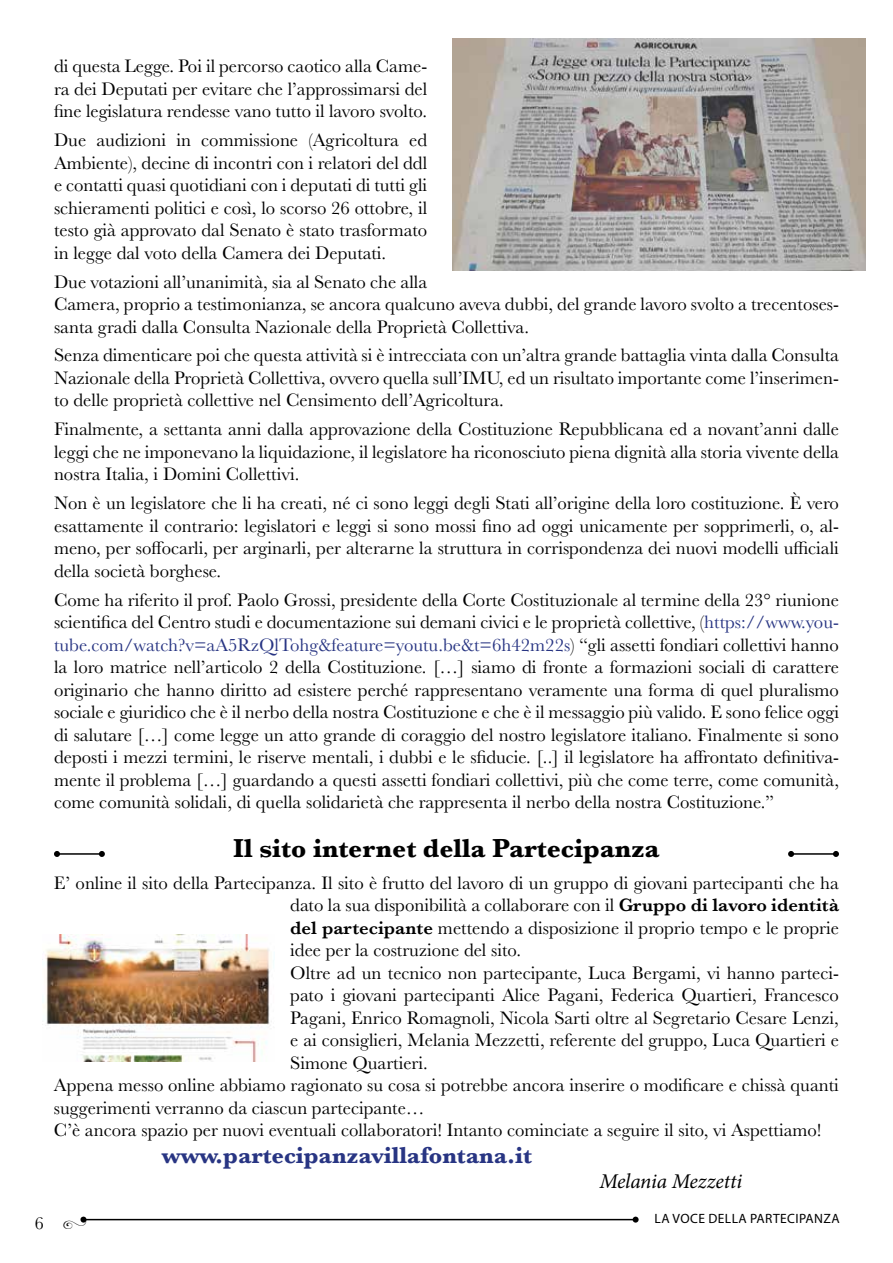
<style>
.page{position:relative;width:893px;height:1263px;background:#fff}
.page>*{position:absolute;margin:0;border:0;box-sizing:border-box;transform-origin:0 0}
.t1{font:700 27px "Baskerville";color:#000}
.t2{font:700 24px "Baskerville";color:#283583}
.t3{font:italic 21px "Minion Pro";letter-spacing:-.005em;color:#000}
.t4{font:18.75px/22.5px "Baskerville";color:#000;text-align:justify}
.t5{font:18px "Baskerville";color:#000}
.t6{font:16.5px "Nymphette";color:#000}
.t7{font:13.5px "Myriad Pro";letter-spacing:.03em;color:#000}
.s1{color:#283583}
.s2{font-weight:600}
</style>
<div class="page">
<hr style="left:83px;top:1219px;width:553px;height:1px;background:#000">
<svg style="left:80px;top:1216px;width:6px;height:6px"></svg>
<svg style="left:633px;top:1216px;width:6px;height:6px"></svg>
<hr style="left:791px;top:853px;width:45px;height:2px;background:#000">
<svg style="left:788px;top:851px;width:6px;height:6px"></svg>
<svg style="left:833px;top:851px;width:6px;height:6px"></svg>
<hr style="left:57px;top:853px;width:45px;height:2px;background:#000">
<svg style="left:54px;top:851px;width:6px;height:6px"></svg>
<svg style="left:99px;top:851px;width:6px;height:6px"></svg>
<img style="left:44px;top:934px;width:230px;height:127px">
<img style="left:453px;top:38px;width:413px;height:233px">
<p class="t5" style="left:35px;top:1212px;width:10px">6</p>
<p class="t4" style="left:54px;top:55px;width:375px">di questa Legge. Poi il percorso caotico alla Came&shy;ra dei Deputati per evitare che l’approssimarsi del fine legislatura rendesse vano tutto il lavoro svolto.</p>
<p class="t4" style="left:54px;top:129px;width:375px">Due audizioni in commissione (Agricoltura ed Ambiente), decine di incontri con i relatori del ddl e contatti quasi quotidiani con i deputati di tutti gli schieramenti politici e così, lo scorso 26 ottobre, il testo già approvato dal Senato è stato trasformato in legge dal voto della Camera dei Deputati.</p>
<p class="t4" style="left:54px;top:270px;width:786px;text-align:left">Due votazioni all’unanimità, sia al Senato che alla<br>Camera, proprio a testimonianza, se ancora qualcuno aveva dubbi, del grande lavoro svolto a trecentoses&shy;santa gradi dalla Consulta Nazionale della Proprietà Collettiva.</p>
<p class="t4" style="left:54px;top:344px;width:786px">Senza dimenticare poi che questa attività si è intrecciata con un’altra grande battaglia vinta dalla Consulta Nazionale della Proprietà Collettiva, ovvero quella sull’IMU, ed un risultato importante come l’inserimen&shy;to delle proprietà collettive nel Censimento dell’Agricoltura.</p>
<p class="t4" style="left:54px;top:418px;width:786px">Finalmente, a settanta anni dalla approvazione della Costituzione Repubblicana ed a novant’anni dalle leggi che ne imponevano la liquidazione, il legislatore ha riconosciuto piena dignità alla storia vivente della nostra Italia, i Domini Collettivi.</p>
<p class="t4" style="left:54px;top:492px;width:786px">Non è un legislatore che li ha creati, né ci sono leggi degli Stati all’origine della loro costituzione. È vero esattamente il contrario: legislatori e leggi si sono mossi fino ad oggi unicamente per sopprimerli, o, al&shy;meno, per soffocarli, per arginarli, per alterarne la struttura in corrispondenza dei nuovi modelli ufficiali della società borghese.</p>
<p class="t4" style="left:54px;top:588px;width:786px">Come ha riferito il prof. Paolo Grossi, presidente della Corte Costituzionale al termine della 23° riunione scientifica del Centro studi e documentazione sui demani civici e le proprietà collettive, (<span class="s1">https://www.you&shy;tube.com/watch?v=aA5RzQlTohg&amp;feature=youtu.be&amp;t=6h42m22s</span>) “gli assetti fondiari collettivi hanno la loro matrice nell’articolo 2 della Costituzione. […] siamo di fronte a formazioni sociali di carattere originario che hanno diritto ad esistere perché rappresentano veramente una forma di quel pluralismo sociale e giuridico che è il nerbo della nostra Costituzione e che è il messaggio più valido. E sono felice oggi di salutare […] come legge un atto grande di coraggio del nostro legislatore italiano. Finalmente si sono deposti i mezzi termini, le riserve mentali, i dubbi e le sfiducie. [..] il legislatore ha affrontato definitiva&shy;mente il problema […] guardando a questi assetti fondiari collettivi, più che come terre, come comunità, come comunità solidali, di quella solidarietà che rappresenta il nerbo della nostra Costituzione.”</p>
<h1 class="t1" style="left:233px;top:830px;width:428px">Il sito internet della Partecipanza</h1>
<p class="t4" style="left:54px;top:872px;width:786px">E’ online il sito della Partecipanza. Il sito è frutto del lavoro di un gruppo di giovani partecipanti che ha</p>
<p class="t4" style="left:290px;top:894px;width:550px">dato la sua disponibilità a collaborare con il <span class="s2">Gruppo di lavoro identità</span></p>
<p class="t4" style="left:290px;top:917px;width:550px"><span class="s2">del partecipante</span> mettendo a disposizione il proprio tempo e le proprie</p>
<p class="t4" style="left:290px;top:939px;width:232px">idee per la costruzione del sito.</p>
<p class="t4" style="left:290px;top:962px;width:550px">Oltre ad un tecnico non partecipante, Luca Bergami, vi hanno parteci-</p>
<p class="t4" style="left:290px;top:984px;width:550px">pato i giovani partecipanti Alice Pagani, Federica Quartieri, Francesco</p>
<p class="t4" style="left:290px;top:1007px;width:550px">Pagani, Enrico Romagnoli, Nicola Sarti oltre al Segretario Cesare Lenzi,</p>
<p class="t4" style="left:290px;top:1029px;width:550px">e ai consiglieri, Melania Mezzetti, referente del gruppo, Luca Quartieri e</p>
<p class="t4" style="left:290px;top:1052px;width:139px">Simone Quartieri.</p>
<p class="t4" style="left:54px;top:1074px;width:786px">Appena messo online abbiamo ragionato su cosa si potrebbe ancora inserire o modificare e chissà quanti</p>
<p class="t4" style="left:54px;top:1097px;width:372px">suggerimenti verranno da ciascun partecipante…</p>
<p class="t4" style="left:54px;top:1119px;width:769px">C’è ancora spazio per nuovi eventuali collaboratori! Intanto cominciate a seguire il sito, vi Aspettiamo!</p>
<p class="t2" style="left:162px;top:1139px;width:371px">www.partecipanzavillafontana.it</p>
<p class="t3" style="left:599px;top:1167px;width:144px">Melania Mezzetti</p>
<p class="t6" style="left:63px;top:1214px;width:25px">A</p>
<p class="t7" style="left:655px;top:1210px;width:187px">LA VOCE DELLA PARTECIPANZA</p>
</div>
